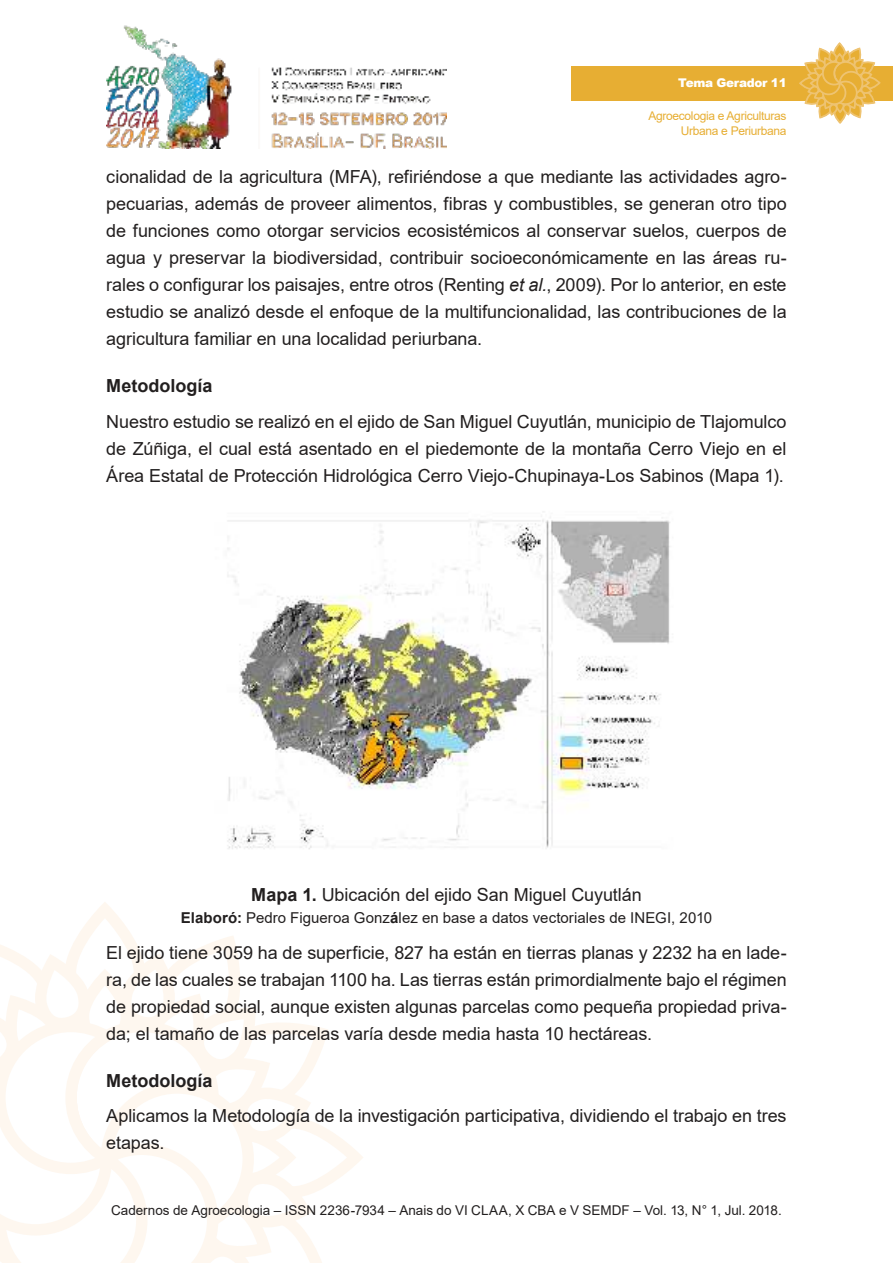
<style>
.page{position:relative;width:893px;height:1263px;background:#fff}
.page>*{position:absolute;margin:0;border:0;box-sizing:border-box;transform-origin:0 0}
.t1{font:18px/27px "Arial";letter-spacing:-.005em;color:#221f1f;text-align:justify}
.t2{font:700 18px "Arial";color:#221f1f}
.t3{font:15px "Arial";letter-spacing:.005em;color:#221f1f}
.t4{font:13.5px "Arial";color:#221f1f}
.t5{font:12px/14.4px "Arial";letter-spacing:-.025em;color:#e7ae33;text-align:right}
.t6{font:900 12px "Arial";letter-spacing:-.025em;color:#fff}
.s1{font-style:italic}
.s2{font-weight:700}
</style>
<div class="page">
<img style="left:106px;top:25px;width:340px;height:124px">
<svg style="left:0;top:910px;width:363px;height:353px"></svg>
<div style="left:571px;top:66px;width:322px;height:34px;background:#e7ae33"></div>
<svg style="left:798px;top:43px;width:83px;height:81px"></svg>
<img style="left:227px;top:511px;width:443px;height:338px">
<p class="t6" style="left:678px;top:76px;width:110px">Tema Gerador 11</p>
<p class="t5" style="left:648px;top:110px;width:140px">Agroecologia e Agriculturas<br>Urbana e Periurbana</p>
<p class="t1" style="left:106px;top:165px;width:682px">cionalidad de la agricultura (MFA), refiriéndose a que mediante las actividades agro&shy;pecuarias, además de proveer alimentos, fibras y combustibles, se generan otro tipo de funciones como otorgar servicios ecosistémicos al conservar suelos, cuerpos de agua y preservar la biodiversidad, contribuir socioeconómicamente en las áreas ru&shy;rales o configurar los paisajes, entre otros (Renting <span class="s1">et al.</span>, 2009). Por lo anterior, en este estudio se analizó desde el enfoque de la multifuncionalidad, las contribuciones de la agricultura familiar en una localidad periurbana.</p>
<p class="t2" style="left:106px;top:379px;width:108px">Metodología</p>
<p class="t1" style="left:106px;top:410px;width:682px">Nuestro estudio se realizó en el ejido de San Miguel Cuyutlán, municipio de Tlajomulco de Zúñiga, el cual está asentado en el piedemonte de la montaña Cerro Viejo en el Área Estatal de Protección Hidrológica Cerro Viejo-Chupinaya-Los Sabinos (Mapa 1).</p>
<p class="t1" style="left:251px;top:882px;width:392px"><span class="s2">Mapa 1.</span> Ubicación del ejido San Miguel Cuyutlán</p>
<p class="t3" style="left:181px;top:912px;width:533px"><span class="s2">Elaboró:</span> Pedro Figueroa Gonz<span class="s2">á</span>lez en base a datos vectoriales de INEGI, 2010</p>
<p class="t1" style="left:106px;top:940px;width:682px">El ejido tiene 3059 ha de superficie, 827 ha están en tierras planas y 2232 ha en lade&shy;ra, de las cuales se trabajan 1100 ha. Las tierras están primordialmente bajo el régimen de propiedad social, aunque existen algunas parcelas como pequeña propiedad priva&shy;da; el tamaño de las parcelas varía desde media hasta 10 hectáreas.</p>
<p class="t2" style="left:106px;top:1074px;width:108px">Metodología</p>
<p class="t1" style="left:106px;top:1104px;width:682px">Aplicamos la Metodología de la investigación participativa, dividiendo el trabajo en tres etapas.</p>
<p class="t4" style="left:111px;top:1205px;width:672px">Cadernos de Agroecologia – ISSN 2236-7934 – Anais do VI CLAA, X CBA e V SEMDF – Vol. 13, N° 1, Jul. 2018.</p>
</div>
